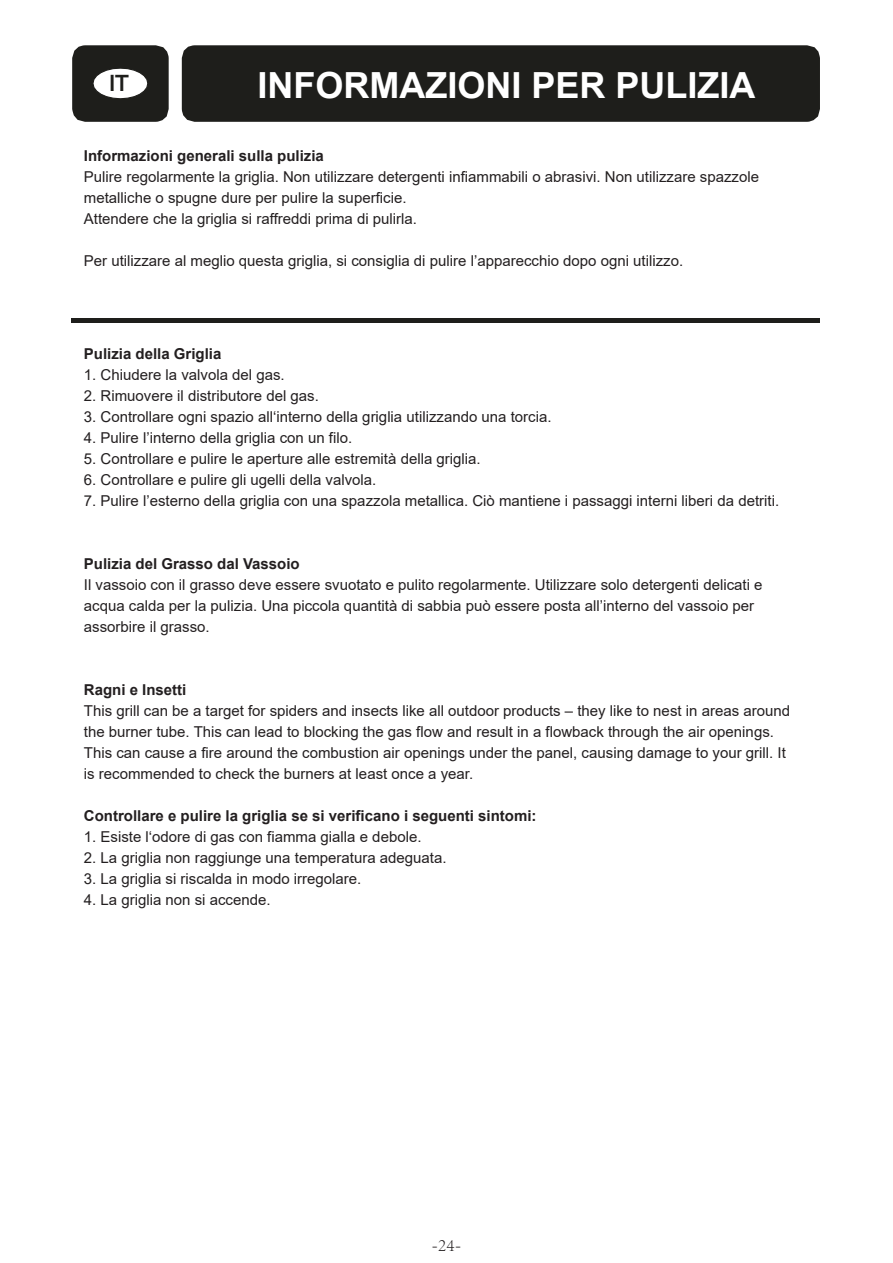
<style>
.page{position:relative;width:893px;height:1263px;background:#fff}
.page>*{position:absolute;margin:0;border:0;box-sizing:border-box;transform-origin:0 0}
.t1{font:700 36px "Arial";color:#fff}
.t2{font:700 22.5px "Trebuchet MS";color:#1e1e1b}
.t3{font:300 18px "Adobe Song Std";color:#231f20}
.t4{font:15px/21px "Arial";color:#231f20}
.t5{font:700 15px "Arial";color:#231f20}
</style>
<div class="page">
<div style="left:71px;top:318px;width:748px;height:5px;background:#1e1e1b"></div>
<svg style="left:72px;top:45px;width:97px;height:77px"></svg>
<div style="left:182px;top:45px;width:638px;height:77px;background:#1e1e1b"></div>
<h2 class="t2" style="left:109px;top:69px;width:22px">IT</h2>
<h1 class="t1" style="left:258px;top:60px;width:500px">INFORMAZIONI PER PULIZIA</h1>
<p class="t5" style="left:84px;top:145px;width:242px">Informazioni generali sulla pulizia</p>
<p class="t4" style="left:84px;top:166px;width:677px">Pulire regolarmente la griglia. Non utilizzare detergenti infiammabili o abrasivi. Non utilizzare spazzole metalliche o spugne dure per pulire la superficie.<br>Attendere che la griglia si raffreddi prima di pulirla.</p>
<p class="t4" style="left:84px;top:250px;width:601px">Per utilizzare al meglio questa griglia, si consiglia di pulire l’apparecchio dopo ogni utilizzo.</p>
<p class="t5" style="left:84px;top:343px;width:139px">Pulizia della Griglia</p>
<p class="t4" style="left:84px;top:364px;width:202px">1. Chiudere la valvola del gas.</p>
<p class="t4" style="left:84px;top:385px;width:237px">2. Rimuovere il distributore del gas.</p>
<p class="t4" style="left:84px;top:406px;width:469px">3. Controllare ogni spazio all‘interno della griglia utilizzando una torcia.</p>
<p class="t4" style="left:84px;top:427px;width:270px">4. Pulire l’interno della griglia con un filo.</p>
<p class="t4" style="left:84px;top:448px;width:398px">5. Controllare e pulire le aperture alle estremità della griglia.</p>
<p class="t4" style="left:84px;top:469px;width:294px">6. Controllare e pulire gli ugelli della valvola.</p>
<p class="t4" style="left:84px;top:490px;width:697px">7. Pulire l’esterno della griglia con una spazzola metallica. Ciò mantiene i passaggi interni liberi da detriti.</p>
<p class="t5" style="left:84px;top:553px;width:217px">Pulizia del Grasso dal Vassoio</p>
<p class="t4" style="left:84px;top:574px;width:680px">Il vassoio con il grasso deve essere svuotato e pulito regolarmente. Utilizzare solo detergenti delicati e acqua calda per la pulizia. Una piccola quantità di sabbia può essere posta all’interno del vassoio per assorbire il grasso.</p>
<p class="t5" style="left:84px;top:679px;width:104px">Ragni e Insetti</p>
<p class="t4" style="left:84px;top:700px;width:708px">This grill can be a target for spiders and insects like all outdoor products – they like to nest in areas around the burner tube. This can lead to blocking the gas flow and result in a flowback through the air openings.<br>This can cause a fire around the combustion air openings under the panel, causing damage to your grill. It is recommended to check the burners at least once a year.</p>
<p class="t5" style="left:84px;top:805px;width:454px">Controllare e pulire la griglia se si verificano i seguenti sintomi:</p>
<p class="t4" style="left:84px;top:826px;width:339px">1. Esiste l‘odore di gas con fiamma gialla e debole.</p>
<p class="t4" style="left:84px;top:847px;width:364px">2. La griglia non raggiunge una temperatura adeguata.</p>
<p class="t4" style="left:84px;top:868px;width:279px">3. La griglia si riscalda in modo irregolare.</p>
<p class="t4" style="left:84px;top:889px;width:188px">4. La griglia non si accende.</p>
<p class="t3" style="left:431px;top:1235px;width:32px">-24-</p>
</div>
